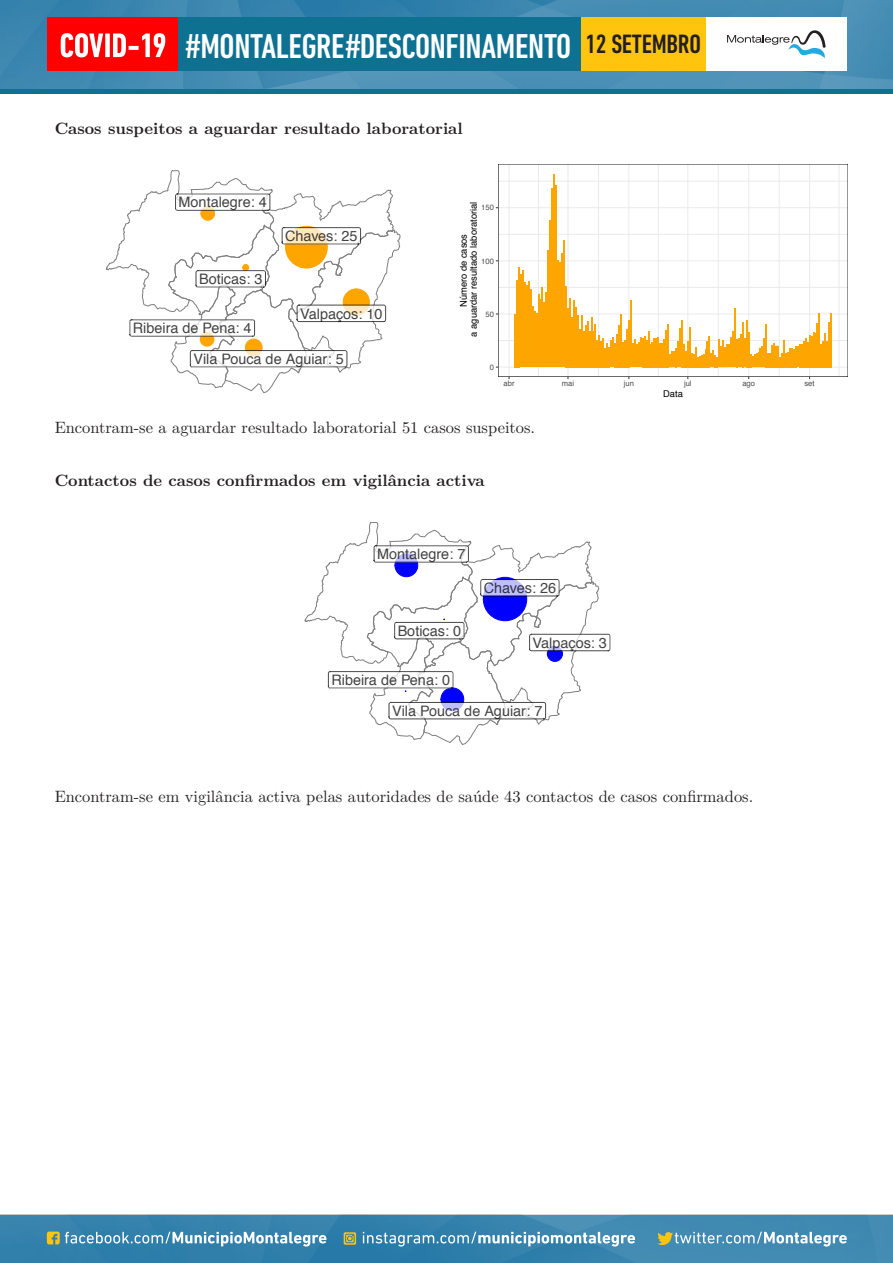
<style>
.page{position:relative;width:893px;height:1263px;background:#fff}
.page>*{position:absolute;margin:0;border:0;box-sizing:border-box;transform-origin:0 0}
.t1{font:500 condensed 35.1px "DIN Next LT Pro";letter-spacing:-.01em;color:#fff}
.t2{font:500 condensed 27px "DIN Next LT Pro";letter-spacing:-.01em;color:#231f20}
.t3{font:16.35px "LM Roman 10";color:#231f20}
.t4{font:700 16.35px "LM Roman 10";color:#231f20}
.t5{font:14.4px "Helvetica";color:rgb(0 0 0/.75)}
.t6{font:9.3px/10.1px "Helvetica";color:#000;text-align:center}
.t7{font:7.65px "Helvetica";color:#4d4d4d}
</style>
<div class="page">
<img style="left:0;top:1215px;width:893px;height:48px">
<svg style="left:47px;top:1231px;width:800px;height:15px;background:#6da3bc"></svg>
<div style="left:0;top:0;width:893px;height:94px;background:#0f7191"></div>
<img style="left:0;top:0;width:893px;height:89px">
<div style="left:47px;top:18px;width:131px;height:53px;background:#fe0000"></div>
<div style="left:706px;top:18px;width:141px;height:53px;background:#fff"></div>
<svg style="left:727px;top:30px;width:99px;height:28px"></svg>
<div style="left:580px;top:18px;width:126px;height:53px;background:#fec40e"></div>
<svg style="left:61px;top:33px;width:104px;height:24px"></svg>
<div style="left:178px;top:18px;width:403px;height:53px;background:#0f7191"></div>
<svg style="left:106px;top:170px;width:295px;height:223px"></svg>
<hr style="left:498px;top:340px;width:350px;height:1px;background:#ebebeb">
<hr style="left:498px;top:287px;width:350px;height:1px;background:#ebebeb">
<hr style="left:498px;top:234px;width:350px;height:1px;background:#ebebeb">
<hr style="left:498px;top:181px;width:350px;height:1px;background:#ebebeb">
<hr style="left:538px;top:164px;width:1px;height:213px;background:#ebebeb">
<hr style="left:598px;top:164px;width:1px;height:213px;background:#ebebeb">
<hr style="left:658px;top:164px;width:1px;height:213px;background:#ebebeb">
<hr style="left:718px;top:164px;width:1px;height:213px;background:#ebebeb">
<hr style="left:779px;top:164px;width:1px;height:213px;background:#ebebeb">
<hr style="left:839px;top:164px;width:1px;height:213px;background:#ebebeb">
<hr style="left:498px;top:367px;width:350px;height:1px;background:#ebebeb">
<hr style="left:498px;top:313px;width:350px;height:1px;background:#ebebeb">
<hr style="left:498px;top:260px;width:350px;height:1px;background:#ebebeb">
<hr style="left:498px;top:207px;width:350px;height:1px;background:#ebebeb">
<hr style="left:509px;top:164px;width:1px;height:213px;background:#ebebeb">
<hr style="left:567px;top:164px;width:1px;height:213px;background:#ebebeb">
<hr style="left:628px;top:164px;width:1px;height:213px;background:#ebebeb">
<hr style="left:687px;top:164px;width:1px;height:213px;background:#ebebeb">
<hr style="left:748px;top:164px;width:1px;height:213px;background:#ebebeb">
<hr style="left:809px;top:164px;width:1px;height:213px;background:#ebebeb">
<hr style="left:549px;top:220px;width:2px;height:25px;background:#ffa500">
<hr style="left:551px;top:214px;width:2px;height:33px;background:#ffa500">
<hr style="left:551px;top:189px;width:2px;height:25px;background:#ffa500">
<hr style="left:553px;top:202px;width:2px;height:39px;background:#ffa500">
<hr style="left:553px;top:174px;width:2px;height:28px;background:#ffa500">
<hr style="left:555px;top:214px;width:2px;height:37px;background:#ffa500">
<hr style="left:555px;top:185px;width:2px;height:29px;background:#ffa500">
<svg style="left:514px;top:240px;width:318px;height:127px"></svg>
<div style="left:498px;top:164px;width:350px;height:213px;border:1px solid #333"></div>
<svg style="left:304px;top:522px;width:306px;height:223px"></svg>
<h1 class="t1" style="left:184px;top:26px;width:389px">#MONTALEGRE#DESCONFINAMENTO</h1>
<h2 class="t2" style="left:585px;top:29px;width:117px">12 SETEMBRO</h2>
<p class="t4" style="left:55px;top:116px;width:410px">Casos suspeitos a aguardar resultado laboratorial</p>
<p class="t5" style="left:179px;top:191px;width:90px">Montalegre: 4</p>
<p class="t5" style="left:199px;top:268px;width:65px">Boticas: 3</p>
<p class="t5" style="left:285px;top:225px;width:74px">Chaves: 25</p>
<p class="t5" style="left:300px;top:302px;width:84px">Valpaços: 10</p>
<p class="t5" style="left:193px;top:348px;width:152px">Vila Pouca de Aguiar: 5</p>
<p class="t5" style="left:133px;top:317px;width:120px">Ribeira de Pena: 4</p>
<p class="t6" style="left:459px;top:337px;width:136px;rotate:-90deg">Número de casos<br>a aguardar resultado laboratorial</p>
<p class="t7" style="left:481px;top:202px;width:14px">150</p>
<p class="t7" style="left:481px;top:255px;width:14px">100</p>
<p class="t7" style="left:485px;top:308px;width:10px">50</p>
<p class="t7" style="left:490px;top:361px;width:6px">0</p>
<p class="t7" style="left:504px;top:378px;width:13px">abr</p>
<p class="t7" style="left:562px;top:378px;width:14px">mai</p>
<p class="t7" style="left:624px;top:378px;width:12px">jun</p>
<p class="t7" style="left:684px;top:378px;width:9px">jul</p>
<p class="t7" style="left:742px;top:378px;width:14px">ago</p>
<p class="t7" style="left:804px;top:378px;width:12px">set</p>
<p class="t6" style="left:663px;top:389px;width:21px">Data</p>
<p class="t3" style="left:55px;top:415px;width:482px">Encontram-se a aguardar resultado laboratorial 51 casos suspeitos.</p>
<p class="t4" style="left:55px;top:467px;width:432px">Contactos de casos confirmados em vigilância activa</p>
<p class="t5" style="left:377px;top:543px;width:90px">Montalegre: 7</p>
<p class="t5" style="left:398px;top:620px;width:65px">Boticas: 0</p>
<p class="t5" style="left:331px;top:669px;width:120px">Ribeira de Pena: 0</p>
<p class="t5" style="left:484px;top:577px;width:74px">Chaves: 26</p>
<p class="t5" style="left:533px;top:631px;width:76px">Valpaços: 3</p>
<p class="t5" style="left:392px;top:700px;width:152px">Vila Pouca de Aguiar: 7</p>
<p class="t3" style="left:55px;top:783px;width:700px">Encontram-se em vigilância activa pelas autoridades de saúde 43 contactos de casos confirmados.</p>
</div>
